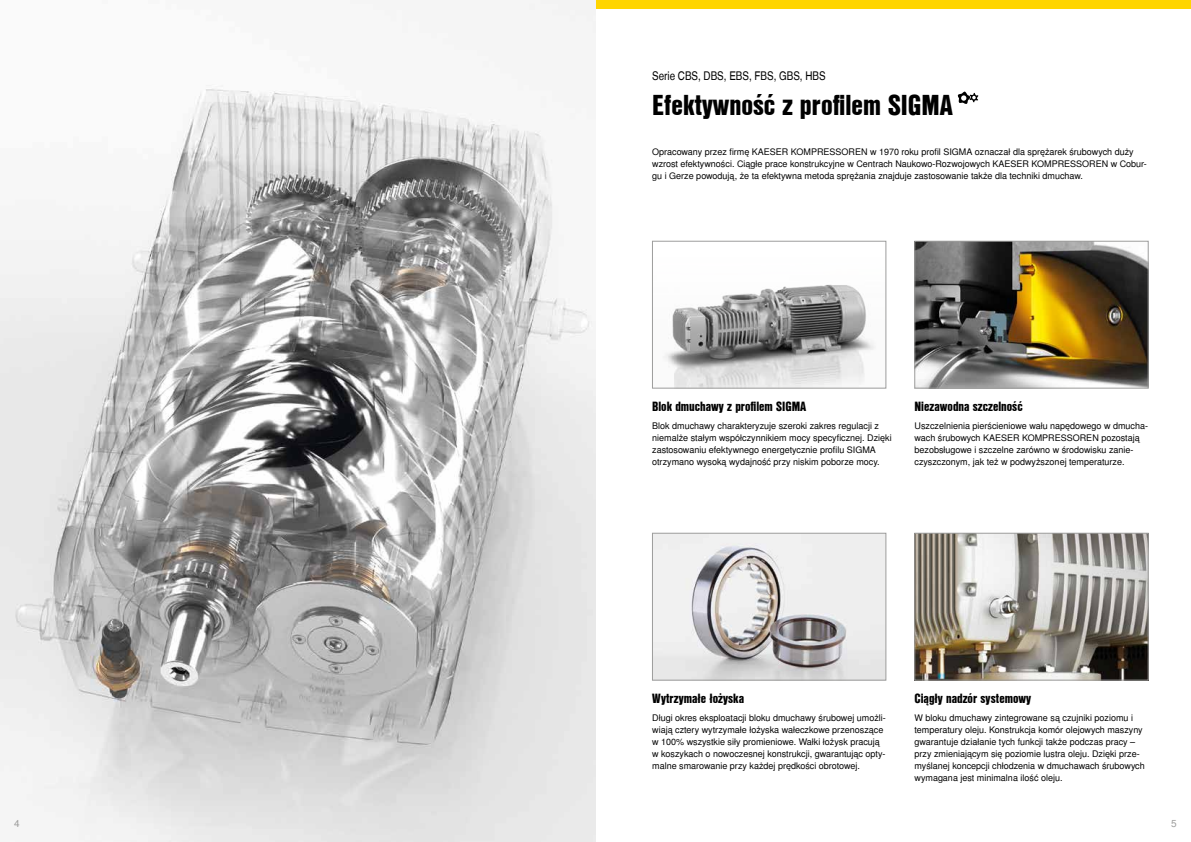
<style>
.page{position:relative;width:1191px;height:842px;background:#fff}
.page>*{position:absolute;margin:0;border:0;box-sizing:border-box;transform-origin:0 0}
.t1{font:28px "Nimbus San L Bla Con";color:#000}
.t2{font:13px "Nimbus San L Bla Con";color:#000}
.t3{font:12px "Nimbus San L Reg Con";color:#000}
.t4{font:10px "Nimbus San L";color:#9d9d9c}
.t5{font:9px/12px "Nimbus San L";color:#000}
</style>
<div class="page">
<img style="left:663px;top:284px;width:212px;height:102px">
<div style="left:652px;top:241px;width:234px;height:147px;border:1px solid #9d9d9c"></div>
<img style="left:654px;top:535px;width:230px;height:143px">
<div style="left:652px;top:533px;width:234px;height:147px;border:1px solid #9d9d9c"></div>
<img style="left:916px;top:535px;width:230px;height:143px">
<div style="left:914px;top:533px;width:234px;height:147px;border:1px solid #9d9d9c"></div>
<div style="left:595px;top:0;width:596px;height:9px;background:#ffd500"></div>
<img style="left:0;top:0;width:595px;height:842px">
<img style="left:916px;top:243px;width:230px;height:143px">
<div style="left:914px;top:241px;width:234px;height:147px;border:1px solid #9d9d9c"></div>
<svg style="left:957px;top:91px;width:21px;height:13px"></svg>
<h3 class="t3" style="left:652px;top:69px;width:175px">Serie CBS, DBS, EBS, FBS, GBS, HBS</h3>
<h1 class="t1" style="left:652px;top:84px;width:302px">Efektywność z profilem SIGMA</h1>
<p class="t5" style="left:652px;top:146px;width:496px">Opracowany przez firmę KAESER KOMPRESSOREN w 1970 roku profil SIGMA oznaczał dla sprężarek śrubowych duży wzrost efektywności. Ciągłe prace konstrukcyjne w Centrach Naukowo-Rozwojowych KAESER KOMPRESSOREN w Cobur&shy;gu i Gerze powodują, że ta efektywna metoda sprężania znajduje zastosowanie także dla techniki dmuchaw.</p>
<h2 class="t2" style="left:652px;top:396px;width:156px">Blok dmuchawy z profilem SIGMA</h2>
<p class="t5" style="left:652px;top:420px;width:241px">Blok dmuchawy charakteryzuje szeroki zakres regulacji z niemalże stałym współczynnikiem mocy specyficznej. Dzięki zastosowaniu efektywnego energetycznie profilu SIGMA otrzymano wysoką wydajność przy niskim poborze mocy.</p>
<h2 class="t2" style="left:914px;top:396px;width:110px">Niezawodna szczelność</h2>
<p class="t5" style="left:914px;top:420px;width:235px">Uszczelnienia pierścieniowe wału napędowego w dmucha&shy;wach śrubowych KAESER KOMPRESSOREN pozostają bezobsługowe i szczelne zarówno w środowisku zanie&shy;czyszczonym, jak też w podwyższonej temperaturze.</p>
<h2 class="t2" style="left:652px;top:688px;width:93px">Wytrzymałe łożyska</h2>
<p class="t5" style="left:652px;top:712px;width:235px">Długi okres eksploatacji bloku dmuchawy śrubowej umożli&shy;wiają cztery wytrzymałe łożyska wałeczkowe przenoszące w 100% wszystkie siły promieniowe. Wałki łożysk pracują w koszykach o nowoczesnej konstrukcji, gwarantując opty&shy;malne smarowanie przy każdej prędkości obrotowej.</p>
<h2 class="t2" style="left:914px;top:688px;width:118px">Ciągły nadzór systemowy</h2>
<p class="t5" style="left:914px;top:712px;width:232px">W bloku dmuchawy zintegrowane są czujniki poziomu i temperatury oleju. Konstrukcja komór olejowych maszyny gwarantuje działanie tych funkcji także podczas pracy – przy zmieniającym się poziomie lustra oleju. Dzięki prze&shy;myślanej koncepcji chłodzenia w dmuchawach śrubowych wymagana jest minimalna ilość oleju.</p>
<p class="t4" style="left:14px;top:817px;width:7px">4</p>
<p class="t4" style="left:1171px;top:817px;width:7px">5</p>
</div>
